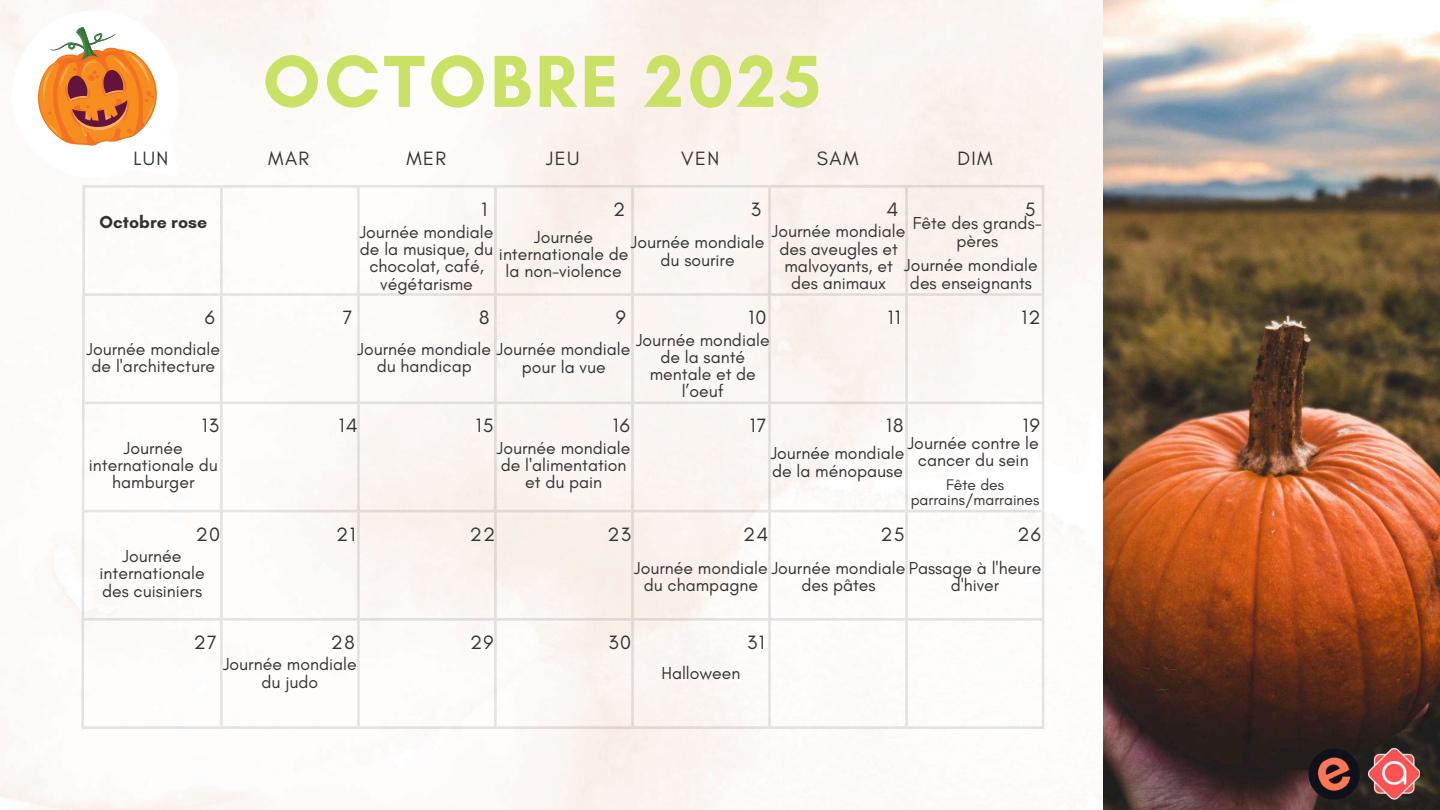
<style>
.page{position:relative;width:1440px;height:810px;background:#fff}
.page>*{position:absolute;margin:0;border:0;box-sizing:border-box;transform-origin:0 0}
.t1{font:700 75px "Glacial Indifference";letter-spacing:.05em;color:#c9e265}
.t2{font:19.7px "Glacial Indifference";letter-spacing:.07em;color:#333}
.t3{font:17.7px/17.2px "Glacial Indifference";color:#333;text-align:center}
.t4{font:700 17.7px "Glacial Indifference";color:#333}
.t5{font:15.7px/15px "Glacial Indifference";color:#333;text-align:center}
</style>
<div class="page">
<img style="left:1103px;top:0;width:337px;height:810px">
<img style="left:1308px;top:748px;width:51px;height:51px">
<img style="left:1369px;top:748px;width:51px;height:51px">
<svg style="left:81px;top:185px;width:963px;height:544px;fill:#fcf8f6"></svg>
<svg style="left:12px;top:11px;width:167px;height:167px"></svg>
<h1 class="t1" style="left:263px;top:36px;width:560px">OCTOBRE 2025</h1>
<p class="t2" style="left:134px;top:147px;width:36px">LUN</p>
<p class="t2" style="left:268px;top:147px;width:42px">MAR</p>
<p class="t2" style="left:406px;top:147px;width:41px">MER</p>
<p class="t2" style="left:546px;top:147px;width:35px">JEU</p>
<p class="t2" style="left:681px;top:147px;width:39px">VEN</p>
<p class="t2" style="left:817px;top:147px;width:43px">SAM</p>
<p class="t2" style="left:957px;top:147px;width:37px">DIM</p>
<p class="t4" style="left:100px;top:211px;width:109px">Octobre rose</p>
<p class="t2" style="left:482px;top:197px;width:7px">1</p>
<p class="t2" style="left:613px;top:197px;width:14px">2</p>
<p class="t2" style="left:751px;top:197px;width:12px">3</p>
<p class="t2" style="left:887px;top:197px;width:13px">4</p>
<p class="t2" style="left:1025px;top:197px;width:12px">5</p>
<p class="t3" style="left:913px;top:215px;width:131px">Fête des grands&shy;pères</p>
<p class="t3" style="left:772px;top:222px;width:135px">Journée mondiale des aveugles et malvoyants, et des animaux</p>
<p class="t3" style="left:360px;top:223px;width:135px">Journée mondiale de la musique, du chocolat, café, végétarisme</p>
<p class="t3" style="left:499px;top:228px;width:131px">Journée internationale de la non-violence</p>
<p class="t3" style="left:631px;top:234px;width:135px">Journée mondiale du sourire</p>
<p class="t3" style="left:904px;top:257px;width:135px">Journée mondiale des enseignants</p>
<p class="t2" style="left:205px;top:305px;width:12px">6</p>
<p class="t2" style="left:343px;top:305px;width:11px">7</p>
<p class="t2" style="left:479px;top:305px;width:12px">8</p>
<p class="t2" style="left:616px;top:305px;width:12px">9</p>
<p class="t2" style="left:749px;top:305px;width:20px">10</p>
<p class="t2" style="left:888px;top:305px;width:14px">11</p>
<p class="t2" style="left:1021px;top:305px;width:21px">12</p>
<p class="t3" style="left:87px;top:340px;width:135px;text-align:left">Journée mondiale de l'architecture</p>
<p class="t3" style="left:377px;top:340px;width:255px;text-align:left;text-indent:-19px">Journée mondiale Journée mondiale du handicap</p>
<p class="t3" style="left:636px;top:331px;width:135px">Journée mondiale de la santé mentale et de l’oeuf</p>
<p class="t3" style="left:522px;top:358px;width:85px">pour la vue</p>
<p class="t2" style="left:202px;top:414px;width:19px">13</p>
<p class="t2" style="left:339px;top:414px;width:20px">14</p>
<p class="t2" style="left:476px;top:414px;width:19px">15</p>
<p class="t2" style="left:613px;top:414px;width:19px">16</p>
<p class="t2" style="left:750px;top:414px;width:18px">17</p>
<p class="t2" style="left:886px;top:414px;width:19px">18</p>
<p class="t2" style="left:1023px;top:414px;width:19px">19</p>
<p class="t3" style="left:89px;top:439px;width:130px">Journée internationale du hamburger</p>
<p class="t3" style="left:497px;top:439px;width:135px">Journée mondiale de l'alimentation et du pain</p>
<p class="t3" style="left:771px;top:445px;width:135px;text-align:left">Journée mondiale de la ménopause</p>
<p class="t3" style="left:908px;top:434px;width:132px">Journée contre le cancer du sein</p>
<p class="t5" style="left:911px;top:477px;width:130px">Fête des parrains/marraines</p>
<p class="t2" style="left:196px;top:522px;width:26px">20</p>
<p class="t2" style="left:336px;top:522px;width:21px">21</p>
<p class="t2" style="left:470px;top:522px;width:27px">22</p>
<p class="t2" style="left:607px;top:522px;width:25px">23</p>
<p class="t2" style="left:743px;top:522px;width:27px">24</p>
<p class="t2" style="left:880px;top:522px;width:26px">25</p>
<p class="t2" style="left:1017px;top:522px;width:25px">26</p>
<p class="t3" style="left:100px;top:547px;width:107px">Journée internationale des cuisiniers</p>
<p class="t3" style="left:634px;top:559px;width:409px">Journée mondiale Journée mondiale Passage à l'heure des pâtes</p>
<p class="t3" style="left:644px;top:577px;width:116px">du champagne</p>
<p class="t3" style="left:951px;top:577px;width:50px">d'hiver</p>
<p class="t2" style="left:194px;top:630px;width:25px">27</p>
<p class="t2" style="left:331px;top:630px;width:25px">28</p>
<p class="t2" style="left:470px;top:630px;width:25px">29</p>
<p class="t2" style="left:608px;top:630px;width:24px">30</p>
<p class="t3" style="left:223px;top:656px;width:135px">Journée mondiale du judo</p>
<p class="t3" style="left:661px;top:664px;width:81px">Halloween</p>
<p class="t2" style="left:747px;top:630px;width:19px">31</p>
</div>
